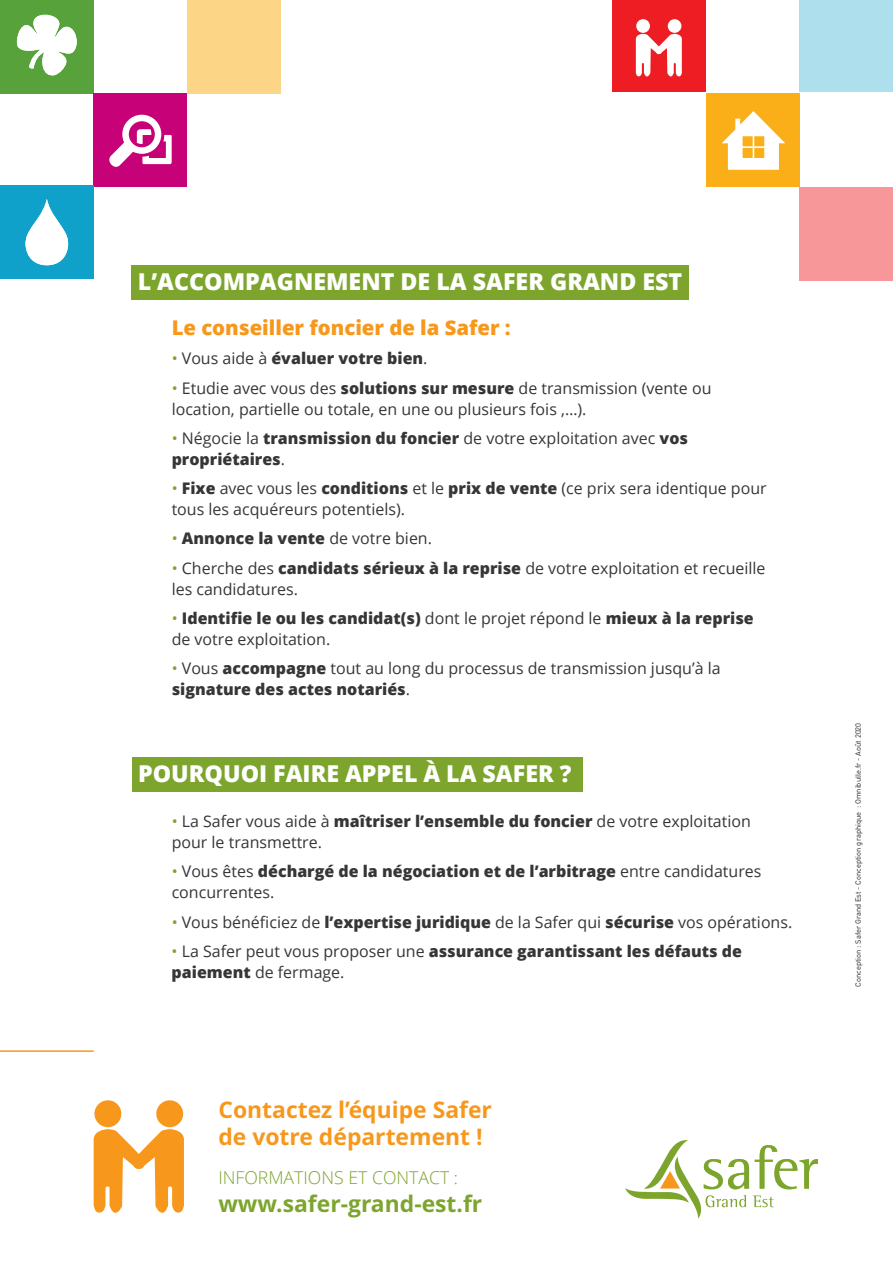
<style>
.page{position:relative;width:893px;height:1263px;background:#fff}
.page>*{position:absolute;margin:0;border:0;box-sizing:border-box;transform-origin:0 0}
.t1{font:800 23.25px "Open Sans";color:#fff}
.t2{font:700 22.95px/27.5px "Open Sans";color:#f7981d}
.t3{font:700 22.95px "Open Sans";color:#7da52d}
.t4{font:800 20.4px "Open Sans";color:#f7981d}
.t5{font:300 17.7px "Open Sans";color:#7da52d}
.t6{font:15.9px/21px "Open Sans";color:#373636}
.t7{font:800 15.9px/21px "Open Sans";color:#373636}
.t8{font:7.5px "DIN";color:#231f20}
.s1{font-weight:400;color:#7da52d}
.s2{font-weight:400}
.s3{color:#7da52d}
.s4{font-weight:800}
</style>
<div class="page">
<div style="left:132px;top:265px;width:557px;height:34px;background:#7da52d"></div>
<svg style="left:625px;top:1140px;width:193px;height:79px"></svg>
<div style="left:132px;top:757px;width:451px;height:34px;background:#7da52d"></div>
<div style="left:94px;top:1100px;width:27px;height:27px;background:#f7981d;border-radius:50%"></div>
<div style="left:156px;top:1100px;width:27px;height:27px;background:#f7981d;border-radius:50%"></div>
<svg style="left:94px;top:1129px;width:90px;height:84px"></svg>
<div style="left:0;top:0;width:94px;height:93px;background:#57a23b"></div>
<div style="left:187px;top:0;width:94px;height:94px;background:#fcd587"></div>
<div style="left:799px;top:187px;width:94px;height:94px;background:#f7979a"></div>
<div style="left:799px;top:0;width:94px;height:92px;background:#aedfed"></div>
<div style="left:612px;top:0;width:94px;height:92px;background:#ee1d23"></div>
<div style="left:706px;top:93px;width:93px;height:94px;background:#faaf18"></div>
<div style="left:94px;top:93px;width:93px;height:94px;background:#c70177"></div>
<div style="left:0;top:185px;width:94px;height:94px;background:#10a1cb"></div>
<svg style="left:109px;top:115px;width:63px;height:52px"></svg>
<svg style="left:16px;top:14px;width:61px;height:62px"></svg>
<div style="left:636px;top:19px;width:14px;height:14px;background:#fff;border-radius:50%"></div>
<div style="left:668px;top:19px;width:13px;height:14px;background:#fff;border-radius:50%"></div>
<svg style="left:636px;top:34px;width:46px;height:42px"></svg>
<svg style="left:25px;top:199px;width:43px;height:66px"></svg>
<svg style="left:722px;top:111px;width:63px;height:59px"></svg>
<hr style="left:0;top:1050px;width:94px;height:2px;background:#f7981d">
<h1 class="t1" style="left:138px;top:264px;width:546px">L’ACCOMPAGNEMENT DE LA SAFER GRAND EST</h1>
<p class="t4" style="left:172px;top:312px;width:341px">Le conseiller foncier de la Safer :</p>
<p class="t7" style="left:172px;top:347px;width:257px"><span class="s1">•</span> <span class="s2">Vous aide à</span> évaluer votre bien<span class="s2">.</span></p>
<p class="t6" style="left:172px;top:377px;width:541px"><span class="s3">•</span> Etudie avec vous des <span class="s4">solutions sur mesure</span> de transmission (vente ou location, partielle ou totale, en une ou plusieurs fois ,…).</p>
<p class="t7" style="left:172px;top:427px;width:518px"><span class="s1">•</span> <span class="s2">Négocie la</span> transmission du foncier <span class="s2">de votre exploitation avec</span> vos propriétaires<span class="s2">.</span></p>
<p class="t6" style="left:172px;top:477px;width:597px"><span class="s3">•</span> <span class="s4">Fixe</span> avec vous les <span class="s4">conditions</span> et le <span class="s4">prix de vente</span> (ce prix sera identique pour tous les acquéreurs potentiels).</p>
<p class="t7" style="left:172px;top:527px;width:262px"><span class="s1">•</span> Annonce la vente <span class="s2">de votre bien.</span></p>
<p class="t6" style="left:172px;top:557px;width:595px"><span class="s3">•</span> Cherche des <span class="s4">candidats sérieux à la reprise</span> de votre exploitation et recueille les candidatures.</p>
<p class="t7" style="left:172px;top:607px;width:584px"><span class="s1">•</span> Identifie le ou les candidat(s) <span class="s2">dont le projet répond le</span> mieux à la reprise <span class="s2">de votre exploitation.</span></p>
<p class="t6" style="left:172px;top:657px;width:550px"><span class="s3">•</span> Vous <span class="s4">accompagne</span> tout au long du processus de transmission jusqu’à la <span class="s4">signature des actes notariés</span>.</p>
<h1 class="t1" style="left:138px;top:756px;width:435px">POURQUOI FAIRE APPEL À LA SAFER ?</h1>
<p class="t6" style="left:172px;top:810px;width:581px"><span class="s3">•</span> La Safer vous aide à <span class="s4">maîtriser l’ensemble du foncier</span> de votre exploitation pour le transmettre.</p>
<p class="t6" style="left:172px;top:861px;width:591px"><span class="s3">•</span> Vous êtes <span class="s4">déchargé de la négociation et de l’arbitrage</span> entre candidatures concurrentes.</p>
<p class="t6" style="left:172px;top:911px;width:622px"><span class="s3">•</span> Vous bénéficiez de <span class="s4">l’expertise juridique</span> de la Safer qui <span class="s4">sécurise</span> vos opérations.</p>
<p class="t7" style="left:172px;top:940px;width:572px"><span class="s1">•</span> <span class="s2">La Safer peut vous proposer une</span> assurance garantissant les défauts de paiement <span class="s2">de fermage.</span></p>
<h2 class="t2" style="left:218px;top:1095px;width:275px">Contactez l’équipe Safer de votre département !</h2>
<p class="t5" style="left:218px;top:1166px;width:241px">INFORMATIONS ET CONTACT :</p>
<h2 class="t3" style="left:218px;top:1187px;width:265px">www.safer-grand-est.fr</h2>
<p class="t8" style="left:853px;top:987px;width:266px;rotate:-90deg">Conception : Safer Grand Est - Conception graphique : Omnibulle.fr - Août 2020</p>
</div>
